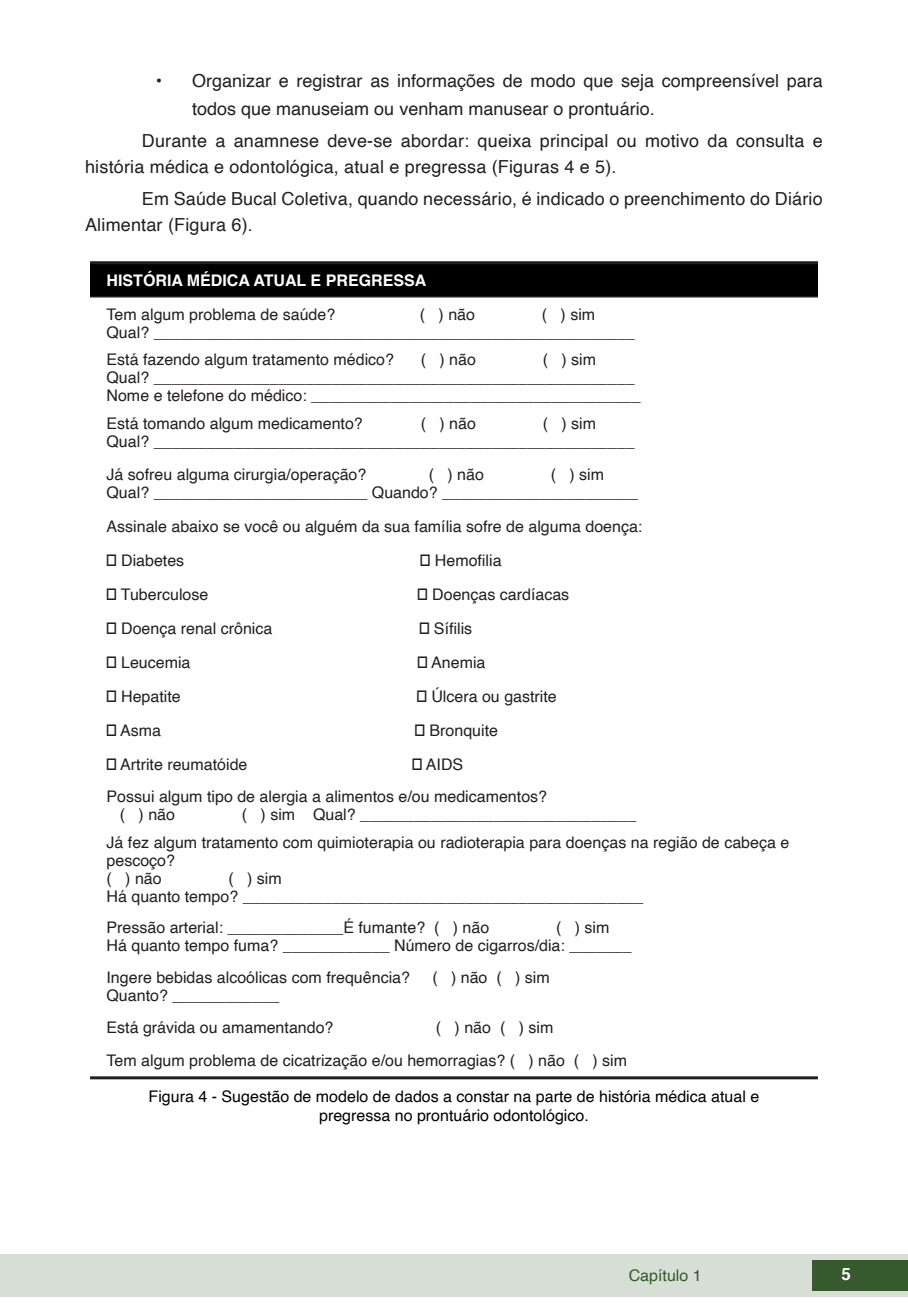
<style>
.page{position:relative;width:908px;height:1304px;background:#fff}
.page>*{position:absolute;margin:0;border:0;box-sizing:border-box;transform-origin:0 0}
.t1{font:18px/26px "Helvetica";letter-spacing:.01em;color:#231f20}
.t2{font:700 16.8px "Helvetica";color:#fff}
.t3{font:16px/18px "Helvetica";color:#231f20}
.t4{font:16px/19.2px "Helvetica";color:#000;text-align:center}
.t5{font:700 16px "Helvetica";color:#fff}
.t6{font:16px "Helvetica";color:#36592e}
</style>
<div class="page">
<div style="left:0;top:1254px;width:906px;height:43px;background:#d7ded5"></div>
<div style="left:812px;top:1261px;width:95px;height:30px;background:#36592e"></div>
<div style="left:90px;top:263px;width:727px;height:34px;background:#000"></div>
<hr style="left:90px;top:261px;width:727px;height:3px;background:#231f20">
<hr style="left:90px;top:296px;width:727px;height:1px;background:#231f20">
<hr style="left:90px;top:1076px;width:727px;height:3px;background:#231f20">
<p class="t1" style="left:192px;top:67px;width:632px;line-height:28px;text-indent:-36px">• Organizar e registrar as informações de modo que seja compreensível para todos que manuseiam ou venham manusear o prontuário.</p>
<p class="t1" style="left:85px;top:128px;width:738px;text-indent:57px">Durante a anamnese deve-se abordar: queixa principal ou motivo da consulta e história médica e odontológica, atual e pregressa (Figuras 4 e 5).</p>
<p class="t1" style="left:85px;top:186px;width:738px;text-indent:57px">Em Saúde Bucal Coletiva, quando necessário, é indicado o preenchimento do Diário<br>Alimentar (Figura 6).</p>
<p class="t5" style="left:106px;top:268px;width:321px">HISTÓRIA MÉDICA ATUAL E PREGRESSA</p>
<p class="t3" style="left:106px;top:305px;width:230px">Tem algum problema de saúde?</p>
<p class="t3" style="left:419px;top:305px;width:57px">( ) não</p>
<p class="t3" style="left:106px;top:305px;width:529px;text-indent:435px">( ) sim<br>Qual? ______________________________________________________</p>
<p class="t3" style="left:106px;top:351px;width:289px">Está fazendo algum tratamento médico?</p>
<p class="t3" style="left:420px;top:351px;width:57px">( ) não</p>
<p class="t3" style="left:106px;top:351px;width:535px;text-indent:436px">( ) sim<br>Qual? ______________________________________________________<br>Nome e telefone do médico: _____________________________________</p>
<p class="t3" style="left:106px;top:415px;width:258px">Está tomando algum medicamento?</p>
<p class="t3" style="left:420px;top:415px;width:57px">( ) não</p>
<p class="t3" style="left:106px;top:415px;width:529px;text-indent:436px">( ) sim<br>Qual? ______________________________________________________</p>
<p class="t3" style="left:106px;top:466px;width:261px">Já sofreu alguma cirurgia/operação?</p>
<p class="t3" style="left:428px;top:466px;width:57px">( ) não</p>
<p class="t3" style="left:106px;top:466px;width:533px;text-indent:444px">( ) sim<br>Qual? ________________________ Quando? ______________________</p>
<p class="t3" style="left:106px;top:518px;width:537px">Assinale abaixo se você ou alguém da sua família sofre de alguma doença:</p>
<p class="t3" style="left:106px;top:552px;width:79px">□ Diabetes</p>
<p class="t3" style="left:420px;top:552px;width:83px">□ Hemofilia</p>
<p class="t3" style="left:106px;top:586px;width:103px">□ Tuberculose</p>
<p class="t3" style="left:417px;top:586px;width:153px">□ Doenças cardíacas</p>
<p class="t3" style="left:106px;top:620px;width:167px">□ Doença renal crônica</p>
<p class="t3" style="left:419px;top:620px;width:54px">□ Sífilis</p>
<p class="t3" style="left:106px;top:654px;width:85px">□ Leucemia</p>
<p class="t3" style="left:417px;top:654px;width:69px">□ Anemia</p>
<p class="t3" style="left:106px;top:688px;width:76px">□ Hepatite</p>
<p class="t3" style="left:416px;top:688px;width:141px">□ Úlcera ou gastrite</p>
<p class="t3" style="left:106px;top:722px;width:56px">□ Asma</p>
<p class="t3" style="left:415px;top:722px;width:85px">□ Bronquite</p>
<p class="t3" style="left:106px;top:756px;width:142px">□ Artrite reumatóide</p>
<p class="t3" style="left:106px;top:749px;width:442px;line-height:31.6px;text-indent:305px">□ AIDS<br>Possui algum tipo de alergia a alimentos e/ou medicamentos?</p>
<p class="t3" style="left:120px;top:806px;width:57px">( ) não</p>
<p class="t3" style="left:106px;top:801px;width:684px;line-height:28.2px;text-indent:135px">( ) sim Qual? _______________________________<br>Já fez algum tratamento com quimioterapia ou radioterapia para doenças na região de cabeça e</p>
<p class="t3" style="left:106px;top:852px;width:70px">pescoço? ( ) não</p>
<p class="t3" style="left:106px;top:870px;width:538px;text-indent:122px">( ) sim<br>Há quanto tempo? _____________________________________________</p>
<p class="t3" style="left:106px;top:919px;width:384px">Pressão arterial: _____________É fumante? ( ) não</p>
<p class="t3" style="left:106px;top:919px;width:526px;text-indent:449px">( ) sim<br>Há quanto tempo fuma? ____________ Número de cigarros/dia: _______</p>
<p class="t3" style="left:106px;top:969px;width:305px">Ingere bebidas alcoólicas com frequência?</p>
<p class="t3" style="left:432px;top:969px;width:119px">( ) não ( ) sim</p>
<p class="t3" style="left:106px;top:980px;width:228px;line-height:31.6px">Quanto? ____________<br>Está grávida ou amamentando?</p>
<p class="t3" style="left:106px;top:1011px;width:522px;line-height:33.2px;text-indent:329px">( ) não ( ) sim<br>Tem algum problema de cicatrização e/ou hemorragias? ( ) não ( ) sim</p>
<p class="t4" style="left:148px;top:1087px;width:612px">Figura 4 - Sugestão de modelo de dados a constar na parte de história médica atual e pregressa no prontuário odontológico.</p>
<p class="t6" style="left:628px;top:1263px;width:74px">Capítulo 1</p>
<p class="t2" style="left:841px;top:1261px;width:11px">5</p>
</div>
